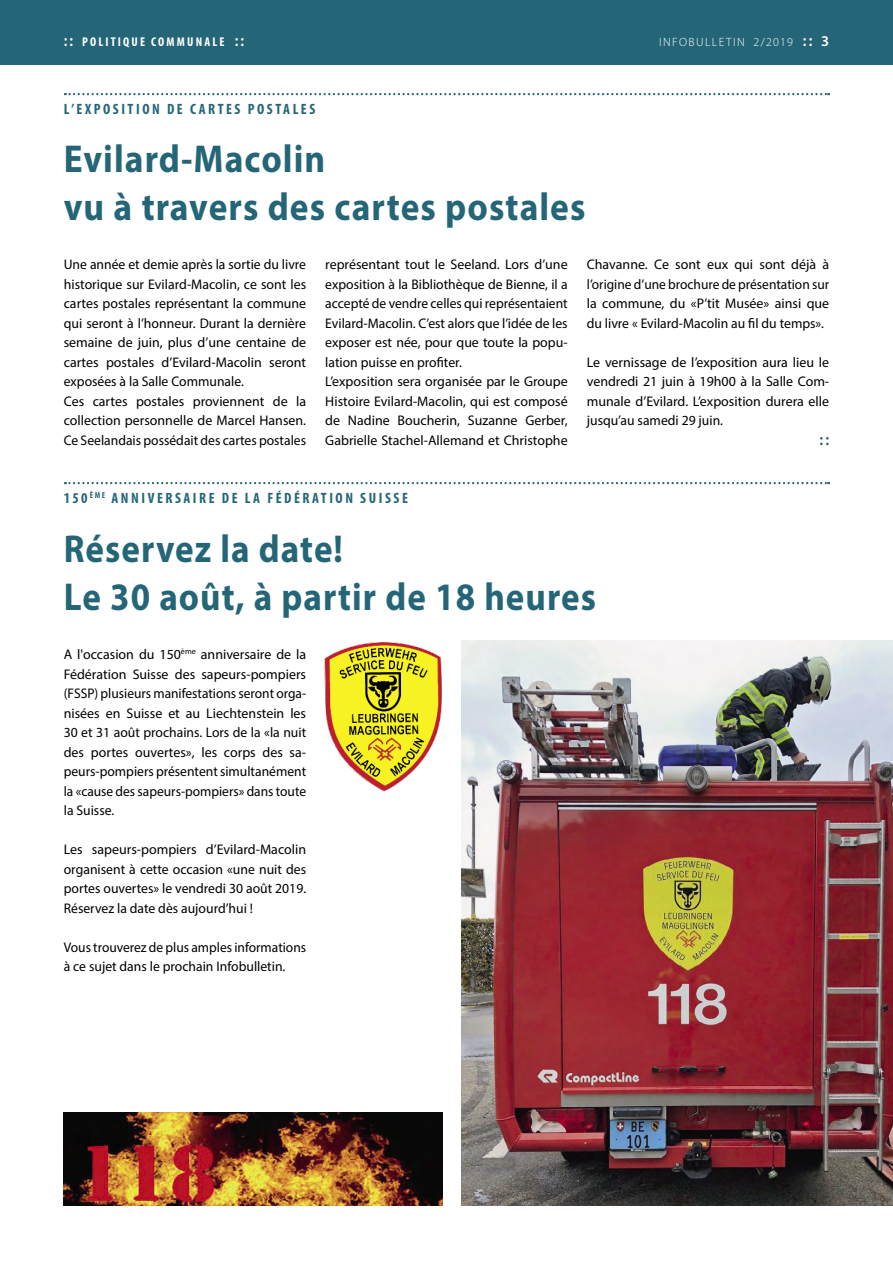
<style>
.page{position:relative;width:893px;height:1263px;background:#fff}
.page>*{position:absolute;margin:0;border:0;box-sizing:border-box;transform-origin:0 0}
.t1{font:700 39px/48px "Myriad Pro";letter-spacing:.03em;color:#246677;scale:.91 1}
.t2{font:700 39px/48px "Myriad Pro";letter-spacing:.03em;color:#246677;scale:.9 1}
.t3{font:600 16.5px "Myriad Pro";color:#246677}
.t4{font:700 condensed 15px "Myriad Pro";letter-spacing:.17em;color:#246677}
.t5{font:13.95px/19.5px "Myriad Pro";color:#000;text-align:justify}
.t6{font:700 condensed 12.75px "Myriad Pro";letter-spacing:.17em;color:#fff}
.t7{font:300 12px "Myriad Pro";letter-spacing:.12em;color:#fff}
.s1{font-weight:600;font-stretch:normal;font-size:16.5px}
.s2{font-weight:600;font-size:16.5px}
.s3{font-weight:600;font-size:15px}
</style>
<div class="page">
<div style="left:0;top:0;width:893px;height:64px;background:#246677"></div>
<svg style="left:65px;top:93px;width:764px;height:2px"></svg>
<svg style="left:65px;top:482px;width:764px;height:2px"></svg>
<img style="left:461px;top:640px;width:432px;height:565px">
<img style="left:64px;top:1112px;width:378px;height:93px">
<img style="left:324px;top:642px;width:118px;height:150px">
<p class="t6" style="left:64px;top:34px;width:182px"><span class="s1">::</span> POLITIQUE COMMUNALE <span class="s1">::</span></p>
<p class="t7" style="left:659px;top:35px;width:172px">INFOBULLETIN 2/2019 <span class="s2">::</span> <span class="s3">3</span></p>
<p class="t4" style="left:64px;top:100px;width:253px">L’EXPOSITION DE CARTES POSTALES</p>
<h1 class="t1" style="left:64px;top:133px;width:575px">Evilard-Macolin<br>vu à travers des cartes postales</h1>
<p class="t5" style="left:64px;top:254px;width:244px;text-align:left">Une année et demie après la sortie du livre historique sur Evilard-Macolin, ce sont les cartes postales représentant la commune qui seront à l’honneur. Durant la dernière semaine de juin, plus d’une centaine de cartes postales d’Evilard-Macolin seront exposées à la Salle Communale.<br>Ces cartes postales proviennent de la collection personnelle de Marcel Hansen.<br>Ce Seelandais possédait des cartes postales</p>
<p class="t5" style="left:325px;top:254px;width:244px;text-align:left">représentant tout le Seeland. Lors d’une exposition à la Bibliothèque de Bienne, il a accepté de vendre celles qui représentaient Evilard-Macolin. C’est alors que l’idée de les exposer est née, pour que toute la popu&shy;lation puisse en profiter.<br>L’exposition sera organisée par le Groupe Histoire Evilard-Macolin, qui est composé de Nadine Boucherin, Suzanne Gerber, Gabrielle Stachel-Allemand et Christophe</p>
<p class="t5" style="left:587px;top:254px;width:244px">Chavanne. Ce sont eux qui sont déjà à l’origine d’une brochure de présentation sur la commune, du «P’tit Musée» ainsi que du livre « Evilard-Macolin au fil du temps».</p>
<p class="t5" style="left:587px;top:352px;width:244px">Le vernissage de l’exposition aura lieu le vendredi 21 juin à 19h00 à la Salle Com&shy;munale d’Evilard. L’exposition durera elle jusqu’au samedi 29 juin.</p>
<p class="t3" style="left:819px;top:430px;width:11px">::</p>
<p class="t4" style="left:64px;top:489px;width:346px">150<sup>ÈME</sup> ANNIVERSAIRE DE LA FÉDÉRATION SUISSE</p>
<h1 class="t2" style="left:64px;top:523px;width:593px">Réservez la date!<br>Le 30 août, à partir de 18 heures</h1>
<p class="t5" style="left:64px;top:644px;width:244px">A l'occasion du 150<sup>ème</sup> anniversaire de la Fédération Suisse des sapeurs-pompiers (FSSP) plusieurs manifestations seront orga&shy;nisées en Suisse et au Liechtenstein les 30 et 31 août prochains. Lors de la «la nuit des portes ouvertes», les corps des sa&shy;peurs-pompiers présentent simultanément la «cause des sapeurs-pompiers» dans toute la Suisse.</p>
<p class="t5" style="left:64px;top:839px;width:244px">Les sapeurs-pompiers d’Evilard-Macolin organisent à cette occasion «une nuit des portes ouvertes» le vendredi 30 août 2019.<br>Réservez la date dès aujourd’hui !</p>
<p class="t5" style="left:64px;top:937px;width:244px">Vous trouverez de plus amples informations à ce sujet dans le prochain Infobulletin.</p>
</div>
